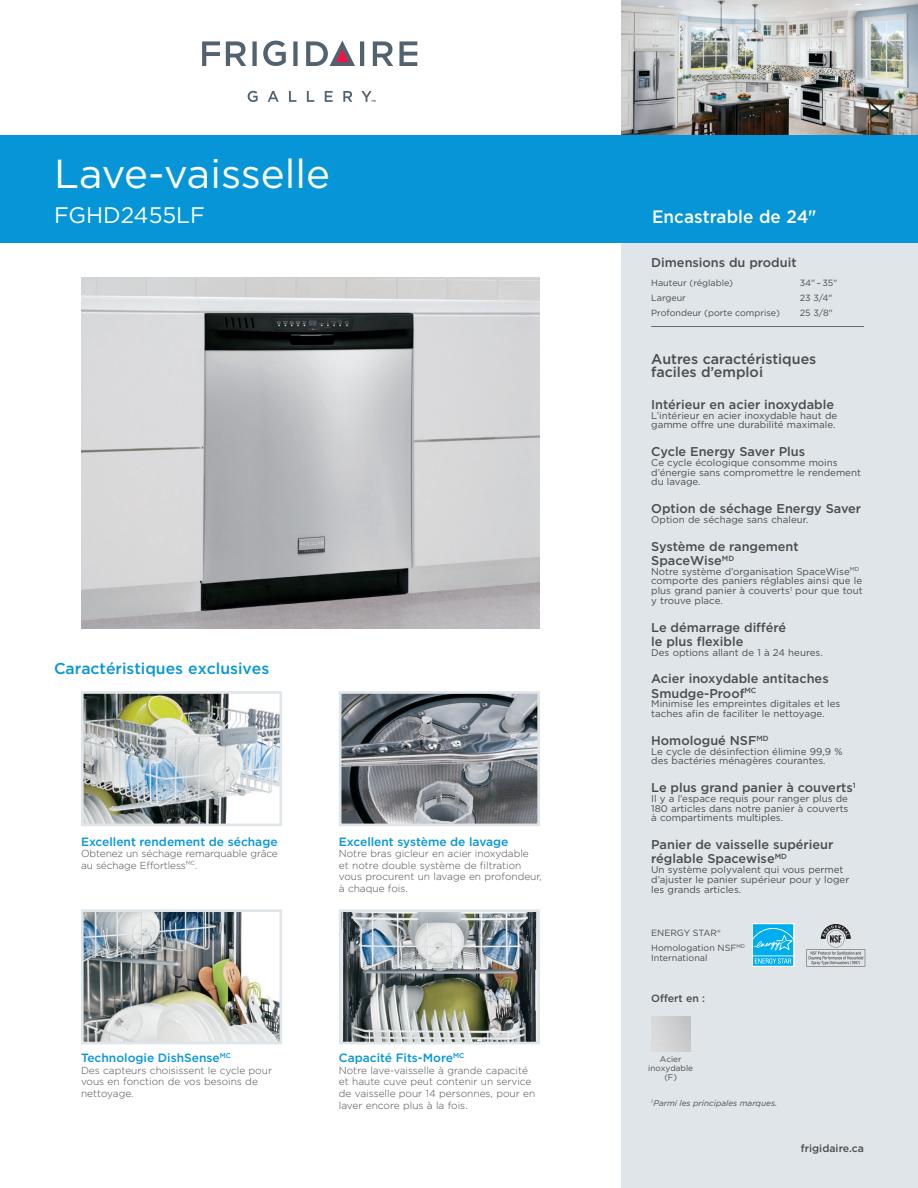
<style>
.page{position:relative;width:918px;height:1188px;background:#fff}
.page>*{position:absolute;margin:0;border:0;box-sizing:border-box;transform-origin:0 0}
.t1{font:40.5px "Gotham";color:#fff}
.t2{font:22.5px "Gotham";color:#fff}
.t3{font:500 18px "Gotham";color:#fff;scale:.95 1}
.t4{font:500 15.75px "Gotham";color:#0696d7}
.t5{font:500 14.25px/13.5px "Gotham";color:#4b4c4d}
.t6{font:500 12.75px/14.2px "Gotham";color:#4b4c4d}
.t7{font:500 12px "Gotham";color:#0696d7}
.t8{font:500 10.5px "Gotham";letter-spacing:.005em;color:#4b4c4d}
.t9{font:300 10.2px/11.6px "Gotham";color:#4b4c4d}
.t10{font:9.75px/9.8px "Gotham";color:#4b4c4d}
.t11{font:9px/14.5px "Gotham";color:#4b4c4d}
.t12{font:italic 8.25px "Gotham";color:#4b4c4d}
.t13{font:8.25px/9px "Gotham";color:#4b4c4d;text-align:center}
</style>
<div class="page">
<div style="left:621px;top:0;width:297px;height:1188px;background:#dfe5e9"></div>
<img style="left:621px;top:0;width:297px;height:135px">
<div style="left:0;top:135px;width:918px;height:108px;background:#0696d7"></div>
<hr style="left:651px;top:326px;width:213px;height:1px;background:#5b6f7b">
<svg style="left:248px;top:91px;width:10px;height:11px"></svg>
<svg style="left:268px;top:91px;width:11px;height:11px"></svg>
<svg style="left:289px;top:91px;width:7px;height:11px"></svg>
<svg style="left:307px;top:91px;width:7px;height:11px"></svg>
<svg style="left:325px;top:91px;width:8px;height:11px"></svg>
<svg style="left:343px;top:91px;width:9px;height:11px"></svg>
<svg style="left:263px;top:41px;width:23px;height:25px"></svg>
<svg style="left:400px;top:41px;width:17px;height:25px"></svg>
<svg style="left:202px;top:41px;width:18px;height:25px"></svg>
<svg style="left:226px;top:41px;width:20px;height:25px"></svg>
<svg style="left:252px;top:41px;width:5px;height:25px"></svg>
<svg style="left:293px;top:41px;width:5px;height:25px"></svg>
<svg style="left:373px;top:41px;width:20px;height:25px"></svg>
<svg style="left:306px;top:40px;width:58px;height:26px"></svg>
<svg style="left:361px;top:91px;width:15px;height:11px"></svg>
<img style="left:81px;top:277px;width:459px;height:351px">
<img style="left:85px;top:695px;width:193px;height:127px">
<div style="left:81px;top:691px;width:201px;height:135px;border:3px solid #dfe5e9"></div>
<img style="left:85px;top:913px;width:193px;height:127px">
<div style="left:81px;top:909px;width:201px;height:135px;border:3px solid #dfe5e9"></div>
<img style="left:343px;top:695px;width:193px;height:127px">
<div style="left:339px;top:691px;width:201px;height:135px;border:3px solid #dfe5e9"></div>
<img style="left:343px;top:913px;width:193px;height:127px">
<div style="left:339px;top:909px;width:201px;height:135px;border:3px solid #dfe5e9"></div>
<svg style="left:752px;top:923px;width:42px;height:44px"></svg>
<svg style="left:753px;top:924px;width:40px;height:42px;background:#29bbf1"></svg>
<svg style="left:806px;top:924px;width:60px;height:43px"></svg>
<h1 class="t1" style="left:54px;top:147px;width:278px">Lave-vaisselle</h1>
<h2 class="t2" style="left:54px;top:201px;width:152px">FGHD2455LF</h2>
<h3 class="t4" style="left:54px;top:658px;width:217px">Caractéristiques exclusives</h3>
<p class="t7" style="left:81px;top:833px;width:198px">Excellent rendement de séchage</p>
<p class="t9" style="left:81px;top:847px;width:198px">Obtenez un séchage remarquable grâce au séchage Effortless<sup>MC</sup>.</p>
<p class="t7" style="left:339px;top:833px;width:171px">Excellent système de lavage</p>
<p class="t9" style="left:339px;top:847px;width:205px">Notre bras gicleur en acier inoxydable<br>et notre double système de filtration vous procurent un lavage en profondeur, à chaque fois.</p>
<p class="t7" style="left:81px;top:1050px;width:152px">Technologie DishSense<sup>MC</sup></p>
<p class="t9" style="left:81px;top:1064px;width:193px">Des capteurs choisissent le cycle pour vous en fonction de vos besoins de nettoyage.</p>
<p class="t7" style="left:339px;top:1050px;width:127px">Capacité Fits-More<sup>MC</sup></p>
<p class="t9" style="left:339px;top:1064px;width:198px">Notre lave-vaisselle à grande capacité et haute cuve peut contenir un service de vaisselle pour 14 personnes, pour en laver encore plus à la fois.</p>
<h3 class="t3" style="left:652px;top:205px;width:175px">Encastrable de 24"</h3>
<h3 class="t6" style="left:651px;top:255px;width:147px">Dimensions du produit</h3>
<p class="t11" style="left:651px;top:276px;width:83px">Hauteur (réglable)</p>
<p class="t11" style="left:800px;top:276px;width:39px">34" – 35"</p>
<p class="t11" style="left:651px;top:290px;width:36px">Largeur</p>
<p class="t11" style="left:800px;top:290px;width:34px">23 3/4"</p>
<p class="t11" style="left:651px;top:305px;width:130px">Profondeur (porte comprise)</p>
<p class="t11" style="left:800px;top:305px;width:35px">25 3/8"</p>
<h3 class="t5" style="left:651px;top:352px;width:167px">Autres caractéristiques faciles d’emploi</h3>
<h3 class="t6" style="left:651px;top:397px;width:184px">Intérieur en acier inoxydable</h3>
<p class="t10" style="left:651px;top:410px;width:188px">L’intérieur en acier inoxydable haut de gamme offre une durabilité maximale.</p>
<h3 class="t6" style="left:651px;top:444px;width:155px">Cycle Energy Saver Plus</h3>
<p class="t10" style="left:651px;top:457px;width:211px">Ce cycle écologique consomme moins d’énergie sans compromettre le rendement du lavage.</p>
<h3 class="t6" style="left:651px;top:501px;width:211px">Option de séchage Energy Saver</h3>
<p class="t10" style="left:651px;top:514px;width:159px">Option de séchage sans chaleur.</p>
<h3 class="t6" style="left:651px;top:539px;width:149px">Système de rangement<br>SpaceWise<sup>MD</sup></h3>
<p class="t10" style="left:651px;top:566px;width:213px">Notre système d’organisation SpaceWise<sup>MD </sup>comporte des paniers réglables ainsi que le plus grand panier à couverts<sup>1</sup> pour que tout y trouve place.</p>
<h3 class="t6" style="left:651px;top:620px;width:136px">Le démarrage différé le plus flexible</h3>
<p class="t10" style="left:651px;top:647px;width:173px">Des options allant de 1 à 24 heures.</p>
<h3 class="t6" style="left:651px;top:672px;width:179px">Acier inoxydable antitaches<br>Smudge-Proof<sup>MC</sup></h3>
<p class="t10" style="left:651px;top:699px;width:191px">Minimise les empreintes digitales et les taches afin de faciliter le nettoyage.</p>
<h3 class="t6" style="left:651px;top:733px;width:119px">Homologué NSF<sup>MD</sup></h3>
<p class="t10" style="left:651px;top:746px;width:193px">Le cycle de désinfection élimine 99,9 % des bactéries ménagères courantes.</p>
<h3 class="t6" style="left:651px;top:780px;width:206px">Le plus grand panier à couverts<sup>1</sup></h3>
<p class="t10" style="left:651px;top:793px;width:199px;text-align:justify">Il y a l’espace requis pour ranger plus de 180 articles dans notre panier à couverts à compartiments multiples.</p>
<h3 class="t6" style="left:651px;top:837px;width:184px">Panier de vaisselle supérieur réglable Spacewise<sup>MD</sup></h3>
<p class="t10" style="left:651px;top:865px;width:200px">Un système polyvalent qui vous permet d’ajuster le panier supérieur pour y loger les grands articles.</p>
<p class="t11" style="left:651px;top:926px;width:95px">ENERGY STAR®<br>Homologation NSF<sup>MD</sup></p>
<p class="t11" style="left:651px;top:950px;width:58px">International</p>
<p class="t8" style="left:651px;top:992px;width:55px">Offert en :</p>
<p class="t13" style="left:648px;top:1055px;width:46px">Acier inoxydable (F)</p>
<p class="t12" style="left:651px;top:1098px;width:127px"><sup>1</sup>Parmi les principales marques.</p>
<p class="t8" style="left:801px;top:1142px;width:65px">frigidaire.ca</p>
</div>
